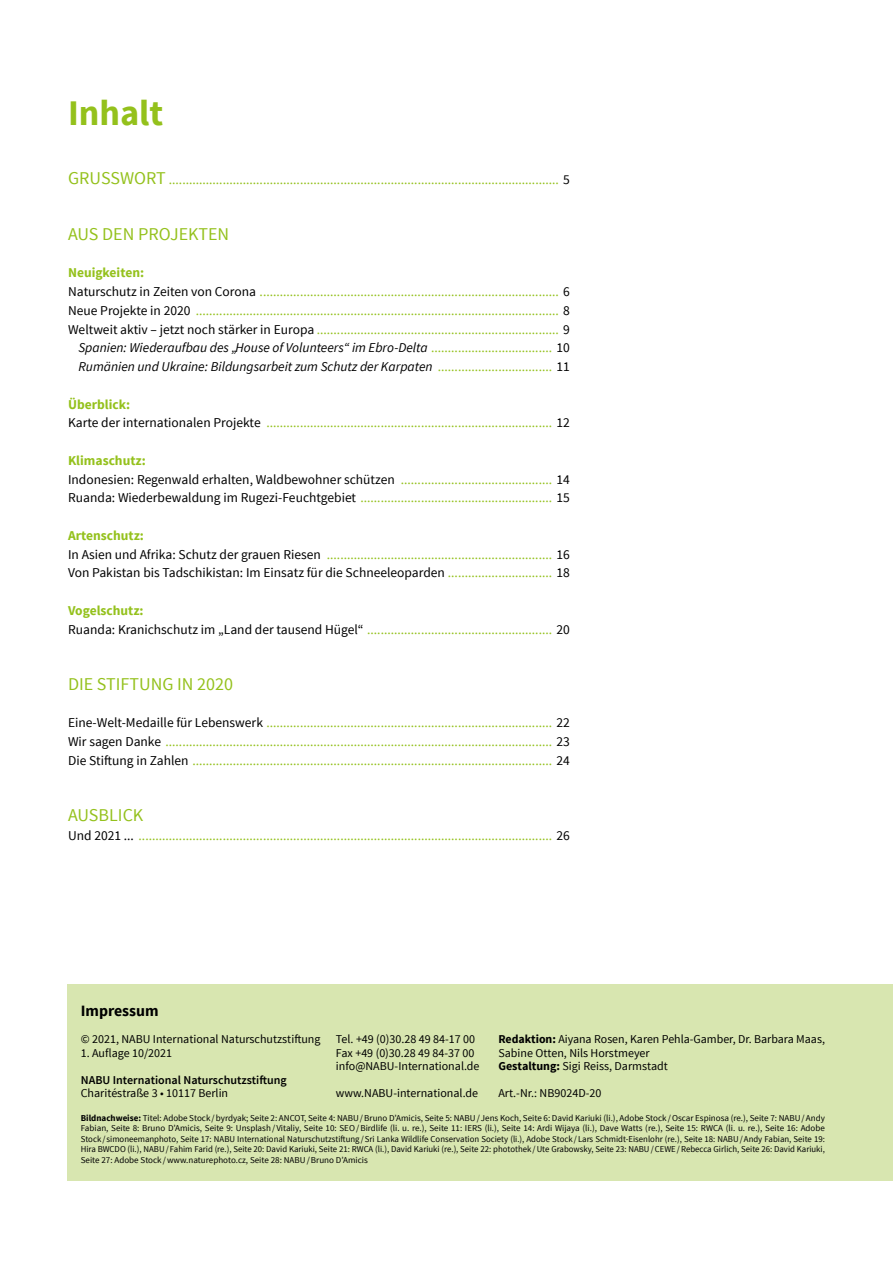
<style>
.page{position:relative;width:893px;height:1263px;background:#fff}
.page>*{position:absolute;margin:0;border:0;box-sizing:border-box;transform-origin:0 0}
.t1{font:700 36px "Source Sans Pro";color:#94c11c}
.t2{font:18px "Source Sans Pro";color:#94c11c}
.t3{font:700 15.75px "Source Sans Pro";color:#000}
.t4{font:13.5px/18.8px "Source Sans Pro";color:#94c11c}
.t5{font:13.5px/18.8px "Source Sans Pro";color:#000}
.t6{font:italic 13.5px "Source Sans Pro";color:#000}
.t7{font:700 13.5px "Source Sans Pro";color:#94c11c}
.t8{font:12px/13.5px "Source Sans Pro";color:#000}
.t9{font:600 12px "Source Sans Pro";color:#000}
.t10{font:9px/10.5px "Source Sans Pro";color:#000;text-align:justify}
.s1{font-size:18px}
.s2{color:#000}
.s3{font-style:normal;color:#94c11c}
.s4{font-style:normal}
.s5{font-weight:700}
.s6{font-weight:700;color:#94c11c}
.s7{color:#94c11c}
</style>
<div class="page">
<div style="left:67px;top:984px;width:826px;height:197px;background:#d8e6b0"></div>
<h1 class="t1" style="left:68px;top:90px;width:97px">Inhalt</h1>
<p class="t4" style="left:68px;top:170px;width:503px"><span class="s1">GRUSSWORT</span> .................................................................................................................... <span class="s2">5</span></p>
<h2 class="t2" style="left:68px;top:223px;width:163px">AUS DEN PROJEKTEN</h2>
<p class="t7" style="left:68px;top:264px;width:78px">Neuigkeiten:</p>
<p class="t4" style="left:68px;top:282px;width:503px"><span class="s2">Naturschutz in Zeiten von Corona</span> ......................................................................................... <span class="s2">6</span></p>
<p class="t4" style="left:68px;top:301px;width:503px"><span class="s2">Neue Projekte in 2020</span> ............................................................................................................ <span class="s2">8</span></p>
<p class="t4" style="left:68px;top:320px;width:503px"><span class="s2">Weltweit aktiv – jetzt noch stärker in Europa</span> ........................................................................ <span class="s2">9</span></p>
<p class="t6" style="left:78px;top:340px;width:493px">Spanien: Wiederaufbau des „House of Volunteers“ im Ebro-Delta <span class="s3">....................................</span> <span class="s4">10</span></p>
<p class="t6" style="left:78px;top:358px;width:493px">Rumänien und Ukraine: Bildungsarbeit zum Schutz der Karpaten <span class="s3">..................................</span> <span class="s4">11</span></p>
<p class="t4" style="left:68px;top:395px;width:503px"><span class="s5">Überblick:<br></span><span class="s2">Karte der internationalen Projekte</span> ..................................................................................... <span class="s2">12</span></p>
<p class="t4" style="left:68px;top:451px;width:503px"><span class="s5">Klimaschutz:<br></span><span class="s2">Indonesien: Regenwald erhalten, Waldbewohner schützen</span> ............................................. <span class="s2">14<br>Ruanda: Wiederbewaldung im Rugezi-Feuchtgebiet</span> ......................................................... <span class="s2">15</span></p>
<p class="t5" style="left:68px;top:526px;width:503px"><span class="s6">Artenschutz:<br></span>In Asien und Afrika: Schutz der grauen Riesen <span class="s7">...................................................................</span> 16<br>Von Pakistan bis Tadschikistan: Im Einsatz für die Schneeleoparden <span class="s7">...............................</span> 18</p>
<p class="t4" style="left:68px;top:601px;width:503px"><span class="s5">Vogelschutz:<br></span><span class="s2">Ruanda: Kranichschutz im „Land der tausend Hügel“</span> ....................................................... <span class="s2">20</span></p>
<h2 class="t2" style="left:68px;top:673px;width:166px">DIE STIFTUNG IN 2020</h2>
<p class="t4" style="left:68px;top:714px;width:503px;text-align:justify"><span class="s2">Eine-Welt-Medaille für Lebenswerk</span> ..................................................................................... <span class="s2">22<br>Wir sagen Danke</span> ................................................................................................................... <span class="s2">23<br>Die Stiftung in Zahlen</span> ........................................................................................................... <span class="s2">24</span></p>
<h2 class="t2" style="left:68px;top:804px;width:77px">AUSBLICK</h2>
<p class="t4" style="left:68px;top:826px;width:503px"><span class="s2">Und 2021 ...</span> ........................................................................................................................... <span class="s2">26</span></p>
<p class="t3" style="left:81px;top:1001px;width:79px">Impressum</p>
<p class="t8" style="left:81px;top:1032px;width:241px">© 2021, NABU International Naturschutzstiftung</p>
<p class="t8" style="left:81px;top:1046px;width:93px">1. Auflage 10/2021</p>
<p class="t9" style="left:81px;top:1072px;width:207px">NABU International Naturschutzstiftung</p>
<p class="t8" style="left:81px;top:1086px;width:149px">Charitéstraße 3 • 10117 Berlin</p>
<p class="t8" style="left:498px;top:1032px;width:328px"><span class="s5">Redaktion:</span> Aiyana Rosen, Karen Pehla-Gamber, Dr. Barbara Maas,<br>Sabine Otten, Nils Horstmeyer<br><span class="s5">Gestaltung:</span> Sigi Reiss, Darmstadt</p>
<p class="t8" style="left:498px;top:1086px;width:104px">Art.-Nr.: NB9024D-20</p>
<p class="t8" style="left:336px;top:1032px;width:145px">Tel. +49 (0)30.28 49 84-17 00<br>Fax +49 (0)30.28 49 84-37 00 info@NABU-International.de</p>
<p class="t8" style="left:336px;top:1086px;width:144px">www.NABU-international.de</p>
<p class="t10" style="left:81px;top:1112px;width:746px"><span class="s5">Bildnachweise:</span> Titel: Adobe Stock /byrdyak; Seite 2: ANCOT, Seite 4: NABU/Bruno D’Amicis, Seite 5: NABU/ Jens Koch, Seite 6: David Kariuki (li.), Adobe Stock /Oscar Espinosa (re.), Seite 7: NABU/Andy Fabian, Seite 8: Bruno D’Amicis, Seite 9: Unsplash/Vitaliy, Seite 10: SEO/Birdlife (li. u. re.), Seite 11: IERS (li.), Seite 14: Ardi Wijaya (li.), Dave Watts (re.), Seite 15: RWCA (li. u. re.), Seite 16: Adobe Stock / simoneemanphoto, Seite 17: NABU International Naturschutzstiftung/Sri Lanka Wildlife Conservation Society (li.), Adobe Stock / Lars Schmidt-Eisenlohr (re.), Seite 18: NABU/Andy Fabian, Seite 19:<br>Hira BWCDO (li.), NABU/ Fahim Farid (re.), Seite 20: David Kariuki, Seite 21: RWCA (li.), David Kariuki (re.), Seite 22: photothek /Ute Grabowsky, Seite 23: NABU/CEWE/Rebecca Girlich, Seite 26: David Kariuki, Seite 27: Adobe Stock /www.naturephoto.cz, Seite 28: NABU/Bruno D’Amicis</p>
</div>
